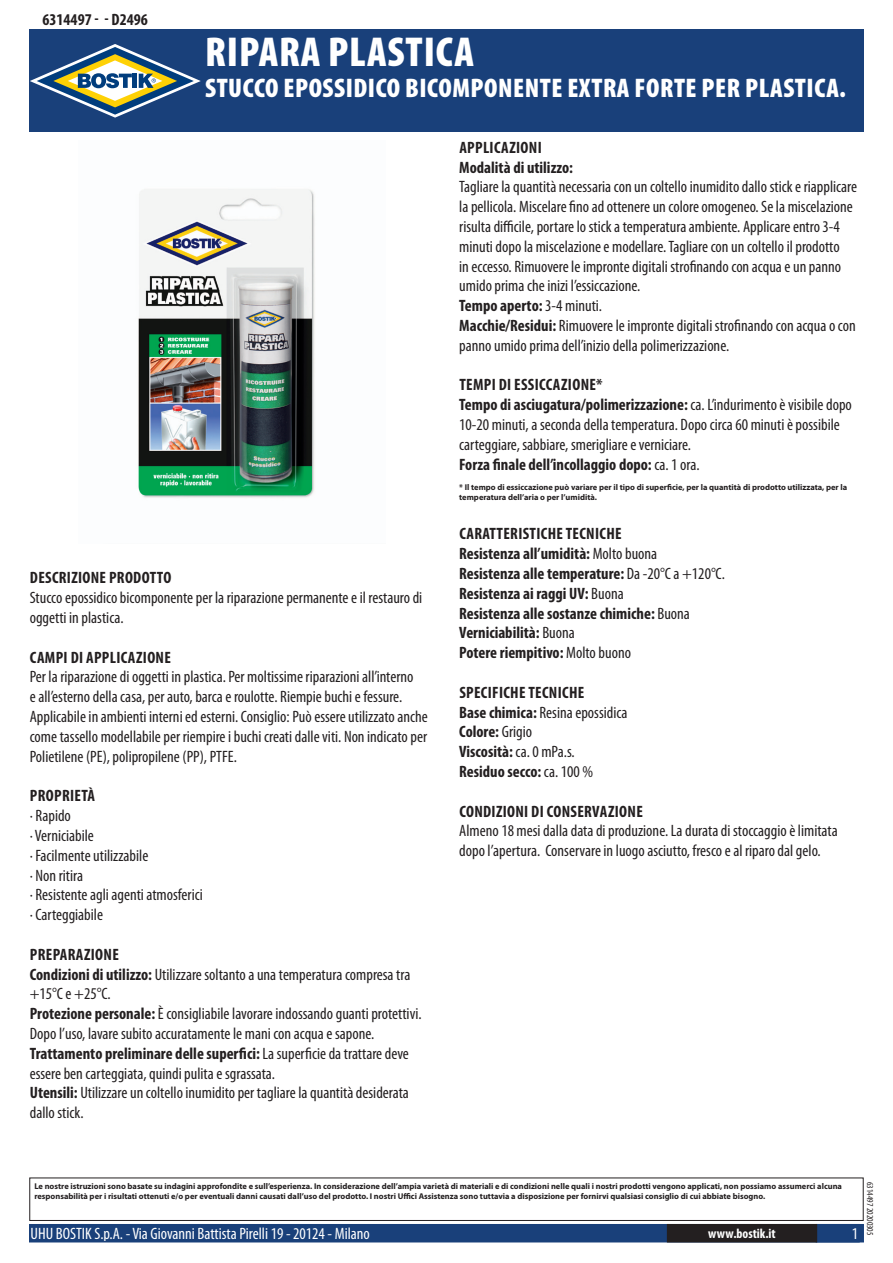
<style>
.page{position:relative;width:893px;height:1263px;background:#fff}
.page>*{position:absolute;margin:0;border:0;box-sizing:border-box;transform-origin:0 0}
.t1{font:900 condensed 42px "Myriad Pro";letter-spacing:.02em;color:#fff}
.t2{font:900 condensed 27px "Myriad Pro";letter-spacing:.02em;color:#fff}
.t3{font:condensed 16.5px/19.8px "Myriad Pro";color:#231f20}
.t4{font:700 condensed 16.5px/19.8px "Myriad Pro";color:#231f20}
.t5{font:700 condensed 16.5px/19.8px "Myriad Pro";letter-spacing:.02em;color:#231f20}
.t6{font:condensed 16.5px "Myriad Pro";color:#fff}
.t7{font:700 condensed 13.5px "Myriad Pro";letter-spacing:.015em;color:#fff}
.t8{font:condensed 9px "Myriad Pro";color:#231f20}
.t9{font:700 8.4px/10.1px "Myriad Pro";color:#231f20}
.s1{font-weight:700}
.s2{font-weight:400}
</style>
<div class="page">
<div style="left:30px;top:1225px;width:833px;height:17px;background:#19407a"></div>
<div style="left:29px;top:1224px;width:835px;height:18px;border:2px solid #19407a"></div>
<div style="left:816px;top:1224px;width:44px;height:18px;border:2px solid #19407a"></div>
<div style="left:668px;top:1225px;width:148px;height:17px;background:#231f20"></div>
<div style="left:667px;top:1224px;width:150px;height:18px;border:2px solid #231f20"></div>
<div style="left:29px;top:1177px;width:835px;height:44px;border:1px solid #231f20"></div>
<div style="left:30px;top:30px;width:834px;height:102px;background:#19407a"></div>
<svg style="left:30px;top:44px;width:171px;height:74px"></svg>
<img style="left:138px;top:189px;width:177px;height:309px">
<p class="t4" style="left:43px;top:9px;width:107px">6314497 - - D2496</p>
<h1 class="t1" style="left:205px;top:25px;width:270px">RIPARA PLASTICA</h1>
<h2 class="t2" style="left:205px;top:70px;width:642px">STUCCO EPOSSIDICO BICOMPONENTE EXTRA FORTE PER PLASTICA.</h2>
<p class="t5" style="left:30px;top:568px;width:143px">Descrizione prodotto</p>
<p class="t3" style="left:30px;top:588px;width:394px">Stucco epossidico bicomponente per la riparazione permanente e il restauro di oggetti in plastica.</p>
<p class="t5" style="left:30px;top:647px;width:143px">Campi di applicazione</p>
<p class="t3" style="left:30px;top:667px;width:400px">Per la riparazione di oggetti in plastica. Per moltissime riparazioni all’interno<br>e all’esterno della casa, per auto, barca e roulotte. Riempie buchi e fessure.<br>Applicabile in ambienti interni ed esterni. Consiglio: Può essere utilizzato anche come tassello modellabile per riempire i buchi creati dalle viti. Non indicato per Polietilene (PE), polipropilene (PP), PTFE.</p>
<p class="t5" style="left:30px;top:785px;width:67px">Proprietà</p>
<p class="t3" style="left:30px;top:805px;width:175px">· Rapido<br>· Verniciabile<br>· Facilmente utilizzabile<br>· Non ritira<br>· Resistente agli agenti atmosferici · Carteggiabile</p>
<p class="t3" style="left:30px;top:944px;width:393px"><span class="s1">Preparazione<br>Condizioni di utilizzo:</span> Utilizzare soltanto a una temperatura compresa tra +15°C e +25°C.<br><span class="s1">Protezione personale:</span> È consigliabile lavorare indossando guanti protettivi.<br>Dopo l’uso, lavare subito accuratamente le mani con acqua e sapone.<br><span class="s1">Trattamento preliminare delle superfici:</span> La superficie da trattare deve essere ben carteggiata, quindi pulita e sgrassata.<br><span class="s1">Utensili:</span> Utilizzare un coltello inumidito per tagliare la quantità desiderata dallo stick.</p>
<p class="t5" style="left:459px;top:137px;width:115px">Applicazioni<br>Modalità di utilizzo:</p>
<p class="t3" style="left:459px;top:177px;width:399px">Tagliare la quantità necessaria con un coltello inumidito dallo stick e riapplicare la pellicola. Miscelare fino ad ottenere un colore omogeneo. Se la miscelazione risulta difficile, portare lo stick a temperatura ambiente. Applicare entro 3-4 minuti dopo la miscelazione e modellare. Tagliare con un coltello il prodotto<br>in eccesso. Rimuovere le impronte digitali strofinando con acqua e un panno umido prima che inizi l’essiccazione.<br><span class="s1">Tempo aperto:</span> 3-4 minuti.<br><span class="s1">Macchie/Residui:</span> Rimuovere le impronte digitali strofinando con acqua o con panno umido prima dell’inizio della polimerizzazione.</p>
<p class="t3" style="left:459px;top:375px;width:394px"><span class="s1">Tempi di essiccazione*<br>Tempo di asciugatura/polimerizzazione:</span> ca. L’indurimento è visibile dopo 10-20 minuti, a seconda della temperatura. Dopo circa 60 minuti è possibile carteggiare, sabbiare, smerigliare e verniciare.<br><span class="s1">Forza finale dell’incollaggio dopo:</span> ca. 1 ora.</p>
<p class="t9" style="left:459px;top:482px;width:389px">* Il tempo di essiccazione può variare per il tipo di superficie, per la quantità di prodotto utilizzata, per la temperatura dell’aria o per l’umidità.</p>
<p class="t5" style="left:459px;top:524px;width:9px">Caratt</p>
<p class="t4" style="left:459px;top:524px;width:267px;text-indent:44px">eristiche Tecniche<br>Resistenza all’umidità: <span class="s2">Molto buona<br></span>Resistenza alle temperature: <span class="s2">Da -20°C a +120°C.<br></span>Resistenza ai raggi UV: <span class="s2">Buona<br></span>Resistenza alle sostanze chimiche: <span class="s2">Buona </span>Verniciabilità: <span class="s2">Buona<br></span>Potere riempitivo: <span class="s2">Molto buono</span></p>
<p class="t5" style="left:459px;top:682px;width:170px">Specifiche tecniche<br>Base chimica: <span class="s2">Resina epossidica<br></span>Colore: <span class="s2">Grigio<br></span>Viscosità: <span class="s2">ca. 0 mPa.s.<br></span>Residuo secco: <span class="s2">ca. 100 %</span></p>
<p class="t5" style="left:459px;top:801px;width:185px">Condizioni di conservazione</p>
<p class="t3" style="left:459px;top:821px;width:380px">Almeno 18 mesi dalla data di produzione. La durata di stoccaggio è limitata dopo l’apertura. Conservare in luogo asciutto, fresco e al riparo dal gelo.</p>
<p class="t9" style="left:34px;top:1181px;width:809px">Le nostre istruzioni sono basate su indagini approfondite e sull’esperienza. In considerazione dell’ampia varietà di materiali e di condizioni nelle quali i nostri prodotti vengono applicati, non possiamo assumerci alcuna responsabilità per i risultati ottenuti e/o per eventuali danni causati dall’uso del prodotto. I nostri Uffici Assistenza sono tuttavia a disposizione per fornirvi qualsiasi consiglio di cui abbiate bisogno.</p>
<p class="t6" style="left:31px;top:1224px;width:341px">UHU BOSTIK S.p.A. - Via Giovanni Battista Pirelli 19 - 20124 - Milano</p>
<p class="t7" style="left:708px;top:1225px;width:69px">www.bostik.it</p>
<p class="t6" style="left:852px;top:1224px;width:8px">1</p>
<p class="t8" style="left:875px;top:1182px;width:55px;rotate:90deg">6314497 20200305</p>
</div>
